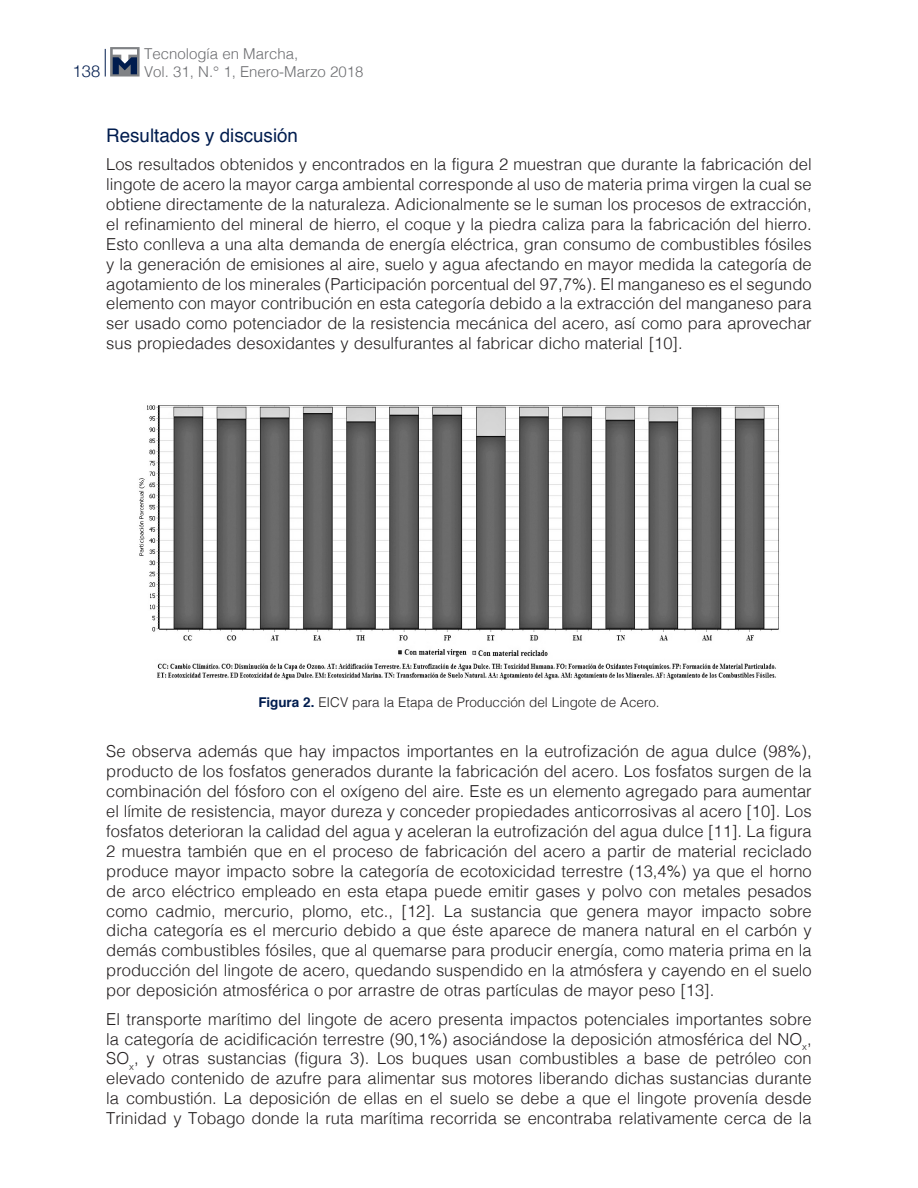
<style>
.page{position:relative;width:918px;height:1188px;background:#fff}
.page>*{position:absolute;margin:0;border:0;box-sizing:border-box;transform-origin:0 0}
._7subtitulo{font:18.75px "Helvetica";color:#001c4e}
._6texto{font:300 16.5px/20px "Helvetica";color:#231f20;text-align:justify}
.t1{font:300 16.5px "Helvetica Neue";color:#001c4e}
.t2{font:300 15px "Helvetica";color:#6c6d70}
._9tituloscuadros{font:300 13.5px "Helvetica";letter-spacing:-.005em;color:#231f20}
.s1{font-weight:700;color:#001c4e}
</style>
<div class="page">
<svg style="left:105px;top:49px;width:1px;height:28px"></svg>
<svg style="left:110px;top:47px;width:30px;height:30px"></svg>
<svg style="left:113px;top:49px;width:24px;height:25px"></svg>
<img style="left:139px;top:405px;width:640px;height:275px">
<p class="t2" style="left:144px;top:40px;width:156px">Tecnología en Marcha,</p>
<p class="t1" style="left:73px;top:57px;width:29px">138</p>
<p class="t2" style="left:144px;top:58px;width:221px">Vol. 31, N.° 1, Enero-Marzo 2018</p>
<p class="_7subtitulo" style="left:106px;top:121px;width:193px">Resultados y discusión</p>
<p class="_6texto" style="left:106px;top:153px;width:707px">Los resultados obtenidos y encontrados en la figura 2 muestran que durante la fabricación del lingote de acero la mayor carga ambiental corresponde al uso de materia prima virgen la cual se obtiene directamente de la naturaleza. Adicionalmente se le suman los procesos de extracción, el refinamiento del mineral de hierro, el coque y la piedra caliza para la fabricación del hierro.<br>Esto conlleva a una alta demanda de energía eléctrica, gran consumo de combustibles fósiles y la generación de emisiones al aire, suelo y agua afectando en mayor medida la categoría de agotamiento de los minerales (Participación porcentual del 97,7%). El manganeso es el segundo elemento con mayor contribución en esta categoría debido a la extracción del manganeso para ser usado como potenciador de la resistencia mecánica del acero, así como para aprovechar sus propiedades desoxidantes y desulfurantes al fabricar dicho material [10].</p>
<p class="_9tituloscuadros" style="left:258px;top:691px;width:403px"><span class="s1">Figura 2.</span> EICV para la Etapa de Producción del Lingote de Acero.</p>
<p class="_6texto" style="left:106px;top:740px;width:707px">Se observa además que hay impactos importantes en la eutrofización de agua dulce (98%), producto de los fosfatos generados durante la fabricación del acero. Los fosfatos surgen de la combinación del fósforo con el oxígeno del aire. Este es un elemento agregado para aumentar el límite de resistencia, mayor dureza y conceder propiedades anticorrosivas al acero [10]. Los fosfatos deterioran la calidad del agua y aceleran la eutrofización del agua dulce [11]. La figura 2 muestra también que en el proceso de fabricación del acero a partir de material reciclado produce mayor impacto sobre la categoría de ecotoxicidad terrestre (13,4%) ya que el horno de arco eléctrico empleado en esta etapa puede emitir gases y polvo con metales pesados como cadmio, mercurio, plomo, etc., [12]. La sustancia que genera mayor impacto sobre dicha categoría es el mercurio debido a que éste aparece de manera natural en el carbón y demás combustibles fósiles, que al quemarse para producir energía, como materia prima en la producción del lingote de acero, quedando suspendido en la atmósfera y cayendo en el suelo por deposición atmosférica o por arrastre de otras partículas de mayor peso [13].</p>
<p class="_6texto" style="left:106px;top:1008px;width:707px">El transporte marítimo del lingote de acero presenta impactos potenciales importantes sobre la categoría de acidificación terrestre (90,1%) asociándose la deposición atmosférica del NO<sub>x</sub>, SO<sub>x</sub>, y otras sustancias (figura 3). Los buques usan combustibles a base de petróleo con elevado contenido de azufre para alimentar sus motores liberando dichas sustancias durante la combustión. La deposición de ellas en el suelo se debe a que el lingote provenía desde Trinidad y Tobago donde la ruta marítima recorrida se encontraba relativamente cerca de la</p>
</div>
